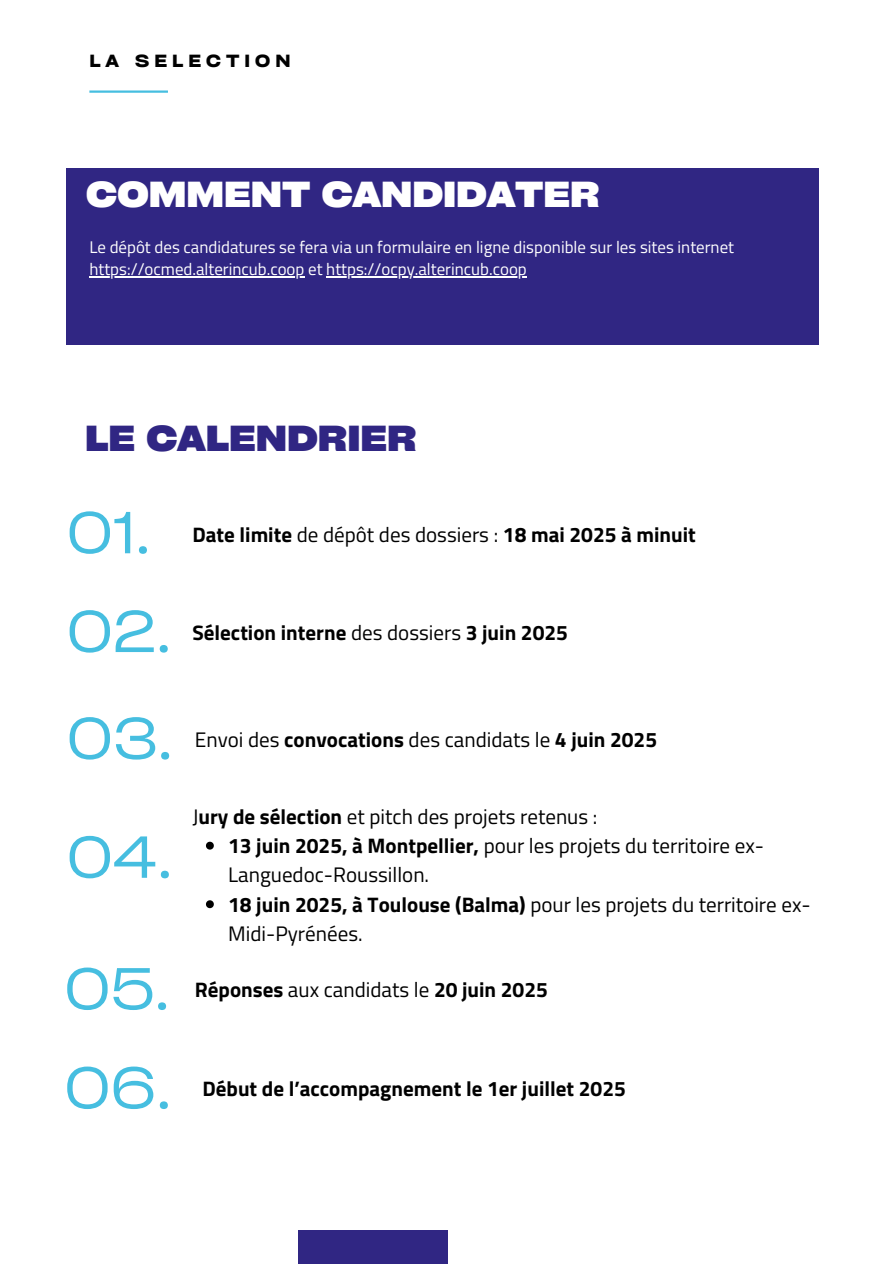
<style>
.page{position:relative;width:894px;height:1264px;background:#fff}
.page>*{position:absolute;margin:0;border:0;box-sizing:border-box;transform-origin:0 0}
.t1{font:expanded 56.55px "Cy Grotesk";color:#46bee0}
.t2{font:800 expanded 34.65px "Cy Grotesk";color:#fff}
.t3{font:800 expanded 34.65px "Cy Grotesk";color:#302683}
.t4{font:21px/29.2px "Titillium Web";color:#000}
.t5{font:700 21px "Titillium Web";color:#000}
.t6{font:16.8px "Titillium Web";color:#fff}
.t7{font:700 expanded 16.8px "Cy Grotesk";letter-spacing:.3em;color:#000}
.s1{font-weight:400}
.s2{font-weight:700}
</style>
<div class="page">
<hr style="left:89px;top:90px;width:79px;height:3px;background:#46bee0">
<svg style="left:206px;top:841px;width:8px;height:8px"></svg>
<svg style="left:206px;top:900px;width:8px;height:8px"></svg>
<div style="left:67px;top:168px;width:751px;height:177px;background:#302683"></div>
<hr style="left:89px;top:276px;width:215px;height:2px;background:#fff">
<hr style="left:326px;top:276px;width:200px;height:2px;background:#fff">
<div style="left:298px;top:1230px;width:149px;height:33px;background:#302683"></div>
<p class="t7" style="left:89px;top:50px;width:203px">LA SELECTION</p>
<p class="t2" style="left:86px;top:173px;width:514px">COMMENT CANDIDATER</p>
<h2 class="t6" style="left:89px;top:234px;width:646px">Le dépôt des candidatures se fera via un formulaire en ligne disponible sur les sites internet</h2>
<h1 class="t6" style="left:89px;top:256px;width:439px">https://ocmed.alterincub.coop et https://ocpy.alterincub.coop</h1>
<h1 class="t3" style="left:85px;top:416px;width:333px">LE CALENDRIER</h1>
<h4 class="t1" style="left:67px;top:496px;width:86px">01.</h4>
<h1 class="t1" style="left:67px;top:595px;width:106px">02.</h1>
<h5 class="t5" style="left:192px;top:518px;width:505px">Date limite <span class="s1">de dépôt des dossiers :</span> 18 mai 2025 à minuit</h5>
<p class="t5" style="left:192px;top:616px;width:377px">Sélection interne <span class="s1">des dossiers</span> 3 juin 2025</p>
<h4 class="t1" style="left:67px;top:702px;width:108px">03.</h4>
<h4 class="t1" style="left:67px;top:821px;width:108px">04.</h4>
<h4 class="t1" style="left:64px;top:952px;width:107px">05.</h4>
<h1 class="t1" style="left:64px;top:1051px;width:109px">06.</h1>
<h1 class="t4" style="left:195px;top:725px;width:463px">Envoi des <span class="s2">convocations</span> des candidats le <span class="s2">4 juin 2025</span></h1>
<h2 class="t4" style="left:192px;top:801px;width:406px">J<span class="s2">ury de sélection</span> et pitch des projets retenus :</h2>
<p class="t4" style="left:228px;top:830px;width:537px"><span class="s2">13 juin 2025, à Montpellier,</span> pour les projets du territoire ex-<br>Languedoc-Roussillon.</p>
<p class="t4" style="left:228px;top:889px;width:584px"><span class="s2">18 juin 2025, à Toulouse (Balma)</span> pour les projets du territoire ex-<br>Midi-Pyrénées.</p>
<h3 class="t5" style="left:195px;top:973px;width:354px">Réponses <span class="s1">aux candidats le</span> 20 juin 2025</h3>
<h1 class="t5" style="left:202px;top:1072px;width:425px">Début de l’accompagnement le 1er juillet 2025</h1>
</div>
